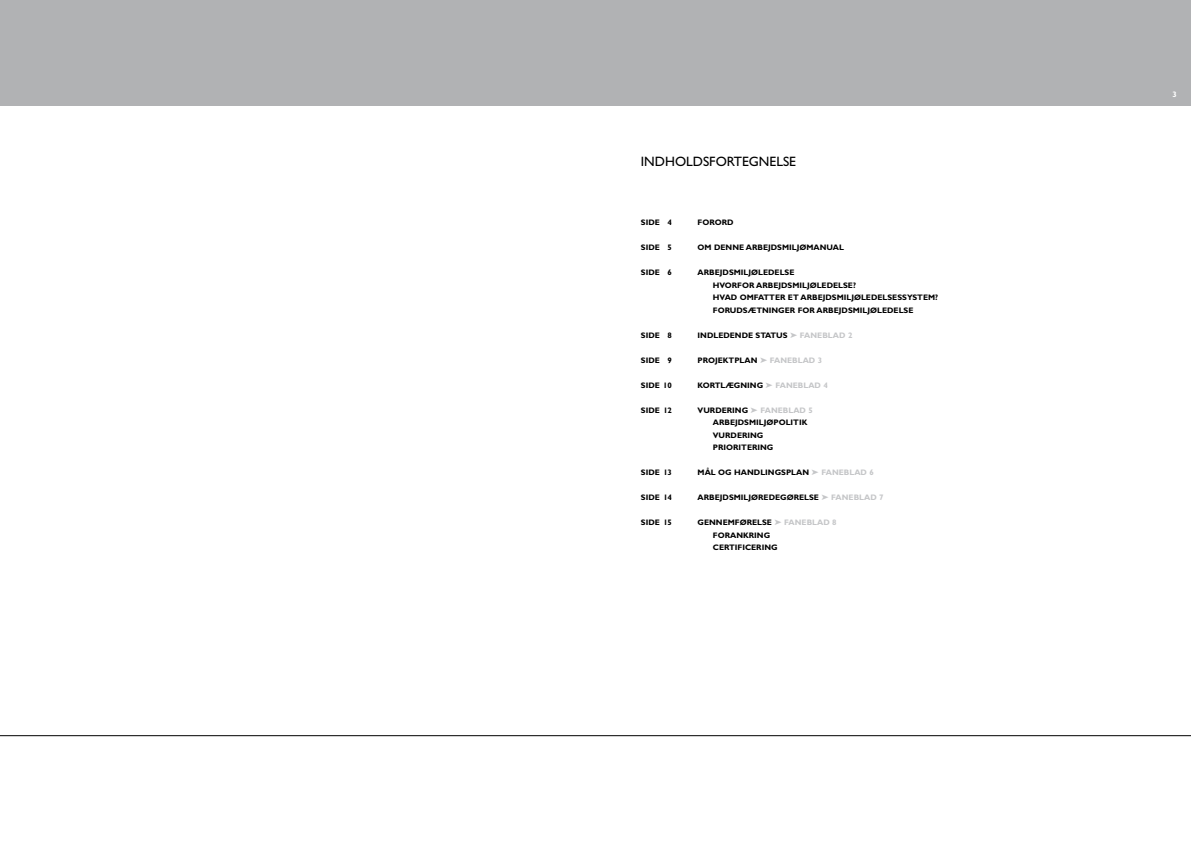
<style>
.page{position:relative;width:1191px;height:842px;background:#fff}
.page>*{position:absolute;margin:0;border:0;box-sizing:border-box;transform-origin:0 0}
.t1{font:13.6px "Gill Sans";color:#000}
.t2{font:700 8px/12.5px "Gill Sans";color:#000}
.t3{font:700 8px "Gill Sans";color:#c5c6c8}
.t4{font:700 8px "Gill Sans";color:#fff}
.s1{color:#c5c6c8}
</style>
<div class="page">
<div style="left:595px;top:0;width:596px;height:106px;background:#b1b2b4"></div>
<hr style="left:0;top:735px;width:1191px;height:1px;background:#000">
<div style="left:0;top:0;width:595px;height:106px;background:#b1b2b4"></div>
<h1 class="t1" style="left:641px;top:154px;width:157px">INDHOLDSFORTEG NELSE</h1>
<p class="t2" style="left:641px;top:216px;width:33px">SIDE 4</p>
<p class="t2" style="left:697px;top:216px;width:37px">FORORD</p>
<p class="t2" style="left:641px;top:241px;width:49px">SIDE 5 O</p>
<p class="t2" style="left:704px;top:241px;width:141px">M DENNE ARBEJDSMILJØMANUAL</p>
<p class="t2" style="left:641px;top:266px;width:49px">SIDE 6 A</p>
<p class="t2" style="left:713px;top:266px;width:227px;text-indent:-9px">RBEJDSMILJØLEDELSE<br>HVORFOR ARBEJDSMILJØLEDELSE?<br>HVAD OMFATTER ET ARBEJDSMILJØLEDELSESSYSTEM?</p>
<p class="t2" style="left:641px;top:303px;width:21px">F</p>
<p class="t2" style="left:717px;top:303px;width:197px">ORUDSÆTNINGER FOR ARBEJDSMILJØLEDELSE</p>
<p class="t2" style="left:641px;top:328px;width:46px">SIDE 8 I</p>
<p class="t2" style="left:700px;top:328px;width:154px">NDLEDENDE STATUS <span class="s1">➤ FANEBLAD 2</span></p>
<p class="t2" style="left:641px;top:353px;width:33px">SIDE 9</p>
<p class="t2" style="left:697px;top:353px;width:126px">PROJEKTPLAN <span class="s1">➤ FANEBLAD 3</span></p>
<p class="t2" style="left:641px;top:378px;width:40px">SIDE 10 KORTLÆGNING</p>
<p class="t3" style="left:765px;top:380px;width:64px">➤ FANEBLAD 4</p>
<p class="t2" style="left:641px;top:403px;width:40px">SIDE 12 VURDERING</p>
<p class="t2" style="left:713px;top:403px;width:101px;text-indent:38px"><span class="s1">➤ FANEBLAD 5<br></span>ARBEJDSMILJØPOLITIK</p>
<p class="t2" style="left:641px;top:428px;width:21px">V</p>
<p class="t2" style="left:713px;top:428px;width:62px;text-align:center">URDERING<br>PRIORITERING</p>
<p class="t2" style="left:641px;top:466px;width:49px">SIDE 13 M</p>
<p class="t2" style="left:704px;top:466px;width:171px">ÅL OG HANDLINGSPLAN <span class="s1">➤ FANEBLAD 6</span></p>
<p class="t2" style="left:641px;top:491px;width:49px">SIDE 14 A</p>
<p class="t2" style="left:704px;top:491px;width:181px">RBEJDSMILJØREDEGØRELSE <span class="s1">➤ FANEBLAD 7</span></p>
<p class="t2" style="left:641px;top:516px;width:48px">SIDE 15 G</p>
<p class="t2" style="left:713px;top:516px;width:125px;text-indent:-9px">ENNEMFØRELSE <span class="s1">➤ FANEBLAD 8<br></span>FORANKRING<br>CERTIFICERING</p>
<p class="t4" style="left:1172px;top:89px;width:6px">3</p>
</div>
